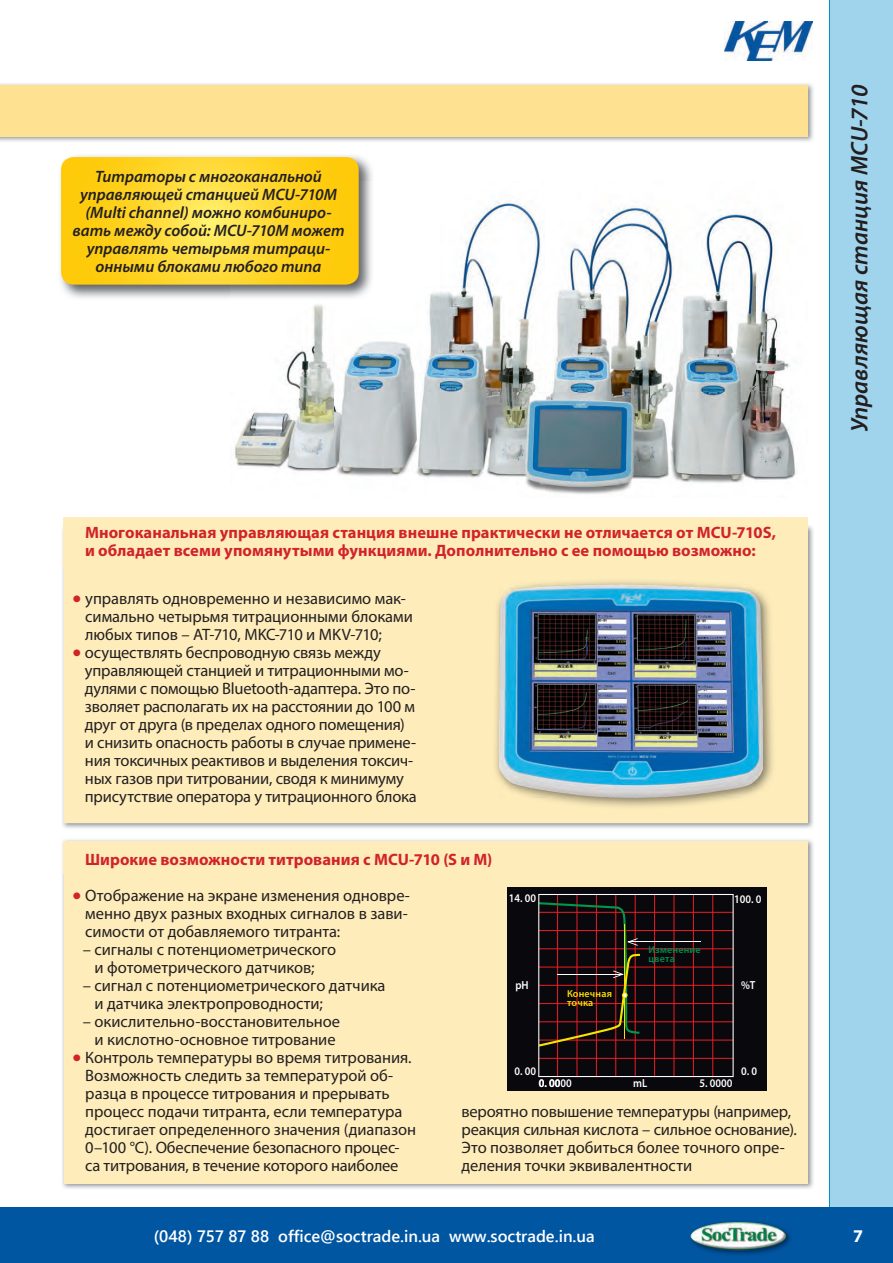
<style>
.page{position:relative;width:893px;height:1263px;background:#fff}
.page>*{position:absolute;margin:0;border:0;box-sizing:border-box;transform-origin:0 0}
.t1{font:italic 600 24px "Myriad Pro";letter-spacing:.005em;color:#231f20}
.t2{font:700 18px "Myriad Pro";color:#fff}
.t3{font:16.5px/18px "Myriad Pro";letter-spacing:-.005em;color:#231f20}
.t4{font:700 16.5px/18px "Myriad Pro";letter-spacing:.005em;color:#d1232a}
.t5{font:italic 600 16.5px/18px "Myriad Pro";color:#231f20;text-align:center}
.t6{font:600 16.5px "Segoe UI";color:#fff}
.t7{font:600 11.7px "Myriad Pro";color:#fff;scale:.9 1}
.t8{font:600 10.05px/9px "Myriad Pro";letter-spacing:.02em;color:#008d4d}
.t9{font:600 10.05px/9px "Myriad Pro";letter-spacing:.02em;color:#ffdc01}
.s1{font-family:"Lucida Grande";color:#d1232a}
</style>
<div class="page">
<div style="left:829px;top:0;width:64px;height:1263px;background:#a0d4ec"></div>
<hr style="left:829px;top:0;width:1px;height:1263px;background:#0092c8">
<div style="left:0;top:1208px;width:893px;height:55px;background:#0156a2"></div>
<img style="left:724px;top:21px;width:88px;height:40px">
<img style="left:694px;top:1221px;width:97px;height:34px">
<img style="left:690px;top:1222px;width:53px;height:22px">
<img style="left:62px;top:524px;width:751px;height:304px">
<div style="left:64px;top:527px;width:744px;height:296px;background:#feedbb"></div>
<div style="left:64px;top:517px;width:744px;height:51px;background:#feedbb"></div>
<img style="left:495px;top:581px;width:278px;height:226px">
<img style="left:499px;top:584px;width:264px;height:213px">
<img style="left:459px;top:200px;width:296px;height:87px">
<img style="left:755px;top:216px;width:43px;height:264px">
<img style="left:235px;top:304px;width:100px;height:168px">
<img style="left:335px;top:287px;width:420px;height:207px">
<img style="left:60px;top:155px;width:312px;height:143px">
<img style="left:230px;top:181px;width:145px;height:119px">
<svg style="left:61px;top:157px;width:298px;height:128px"></svg>
<img style="left:62px;top:839px;width:751px;height:350px">
<div style="left:64px;top:841px;width:744px;height:342px;background:#feedbb"></div>
<div style="left:508px;top:887px;width:258px;height:204px;background:#08080d"></div>
<hr style="left:557px;top:894px;width:1px;height:183px;background:#ee1d23">
<hr style="left:577px;top:894px;width:1px;height:183px;background:#ee1d23">
<hr style="left:596px;top:894px;width:1px;height:183px;background:#ee1d23">
<hr style="left:615px;top:894px;width:1px;height:183px;background:#ee1d23">
<hr style="left:635px;top:894px;width:1px;height:183px;background:#ee1d23">
<hr style="left:654px;top:894px;width:1px;height:183px;background:#ee1d23">
<hr style="left:674px;top:894px;width:1px;height:183px;background:#ee1d23">
<hr style="left:693px;top:894px;width:1px;height:183px;background:#ee1d23">
<hr style="left:712px;top:894px;width:1px;height:183px;background:#ee1d23">
<hr style="left:539px;top:1058px;width:194px;height:1px;background:#ee1d23">
<hr style="left:539px;top:1040px;width:194px;height:1px;background:#ee1d23">
<hr style="left:539px;top:1021px;width:194px;height:1px;background:#ee1d23">
<hr style="left:539px;top:1003px;width:194px;height:1px;background:#ee1d23">
<hr style="left:539px;top:985px;width:194px;height:1px;background:#ee1d23">
<hr style="left:539px;top:967px;width:194px;height:1px;background:#ee1d23">
<hr style="left:539px;top:948px;width:194px;height:1px;background:#ee1d23">
<hr style="left:539px;top:930px;width:194px;height:1px;background:#ee1d23">
<hr style="left:539px;top:912px;width:194px;height:1px;background:#ee1d23">
<div style="left:538px;top:894px;width:196px;height:183px;border:1px solid #fff"></div>
<hr style="left:628px;top:941px;width:73px;height:1px;background:#fff">
<svg style="left:538px;top:901px;width:104px;height:147px"></svg>
<img style="left:0;top:83px;width:813px;height:59px">
<div style="left:0;top:85px;width:808px;height:51px;background:#ffe192"></div>
<p class="t5" style="left:72px;top:167px;width:274px">Титраторы с многоканальной управляющей станцией MCU-710M (Multi channel) можно комбиниро&shy;вать между собой: MCU-710M может управлять четырьмя титраци&shy;онными блоками любого типа</p>
<p class="t4" style="left:85px;top:523px;width:692px">Многоканальная управляющая станция внешне практически не отличается от MCU-710S, и обладает всеми упомянутыми функциями. Дополнительно с ее помощью возможно:</p>
<p class="t3" style="left:85px;top:589px;width:329px;text-indent:-13px"><span class="s1">●</span> управлять одновременно и независимо мак&shy;симально четырьмя титрационными блоками любых типов – AT-710, MKC-710 и MKV-710;</p>
<p class="t3" style="left:85px;top:643px;width:333px;text-indent:-13px"><span class="s1">●</span> осуществлять беспроводную связь между управляющей станцией и титрационными мо&shy;дулями с помощью Bluetooth-адаптера. Это по&shy;зволяет располагать их на расстоянии до 100 м друг от друга (в пределах одного помещения) и снизить опасность работы в случае примене&shy;ния токсичных реактивов и выделения токсич&shy;ных газов при титровании, сводя к минимуму присутствие оператора у титрационного блока</p>
<p class="t4" style="left:85px;top:850px;width:409px">Широкие возможности титрования с MCU-710 (S и M)</p>
<p class="t3" style="left:85px;top:886px;width:326px;text-indent:-13px"><span class="s1">●</span> Отображение на экране изменения одновре&shy;менно двух разных входных сигналов в зави&shy;симости от добавляемого титранта:</p>
<p class="t3" style="left:83px;top:940px;width:255px;text-align:center">– сигналы с потенциометрического и фотометрического датчиков;</p>
<p class="t3" style="left:95px;top:976px;width:293px;text-indent:-12px">– сигнал с потенциометрического датчика и датчика электропроводности;</p>
<p class="t3" style="left:83px;top:1012px;width:259px;text-align:center">– окислительно-восстановительное и кислотно-основное титрование</p>
<p class="t3" style="left:85px;top:1048px;width:332px;text-indent:-13px"><span class="s1">●</span> Контроль температуры во время титрования.<br>Возможность следить за температурой об&shy;разца в процессе титрования и прерывать процесс подачи титранта, если температура достигает определенного значения (диапазон 0–100 °С). Обеспечение безопасного процес&shy;са титрования, в течение которого наиболее</p>
<p class="t7" style="left:509px;top:891px;width:32px">14. 00</p>
<p class="t8" style="left:648px;top:945px;width:54px">Изменение цвета</p>
<p class="t7" style="left:734px;top:891px;width:32px">100. 0</p>
<p class="t7" style="left:515px;top:977px;width:16px">pH</p>
<p class="t7" style="left:741px;top:977px;width:18px">%T</p>
<p class="t9" style="left:567px;top:988px;width:46px">Конечная точка</p>
<p class="t7" style="left:514px;top:1064px;width:26px">0. 00</p>
<p class="t7" style="left:539px;top:1076px;width:38px">0. 0000</p>
<p class="t7" style="left:633px;top:1076px;width:17px">mL</p>
<p class="t7" style="left:699px;top:1076px;width:38px">5. 0000</p>
<p class="t7" style="left:741px;top:1064px;width:19px">0. 0</p>
<p class="t3" style="left:461px;top:1102px;width:337px">вероятно повышение температуры (например, реакция сильная кислота – сильное основание).<br>Это позволяет добиться более точного опре&shy;деления точки эквивалентности</p>
<h1 class="t1" style="left:844px;top:432px;width:349px;rotate:-90deg">Управляющая станция MCU-710</h1>
<p class="t6" style="left:154px;top:1221px;width:443px">(048) 757 87 88 office@soctrade.in.ua www.soctrade.in.ua</p>
<p class="t2" style="left:853px;top:1224px;width:11px">7</p>
</div>
